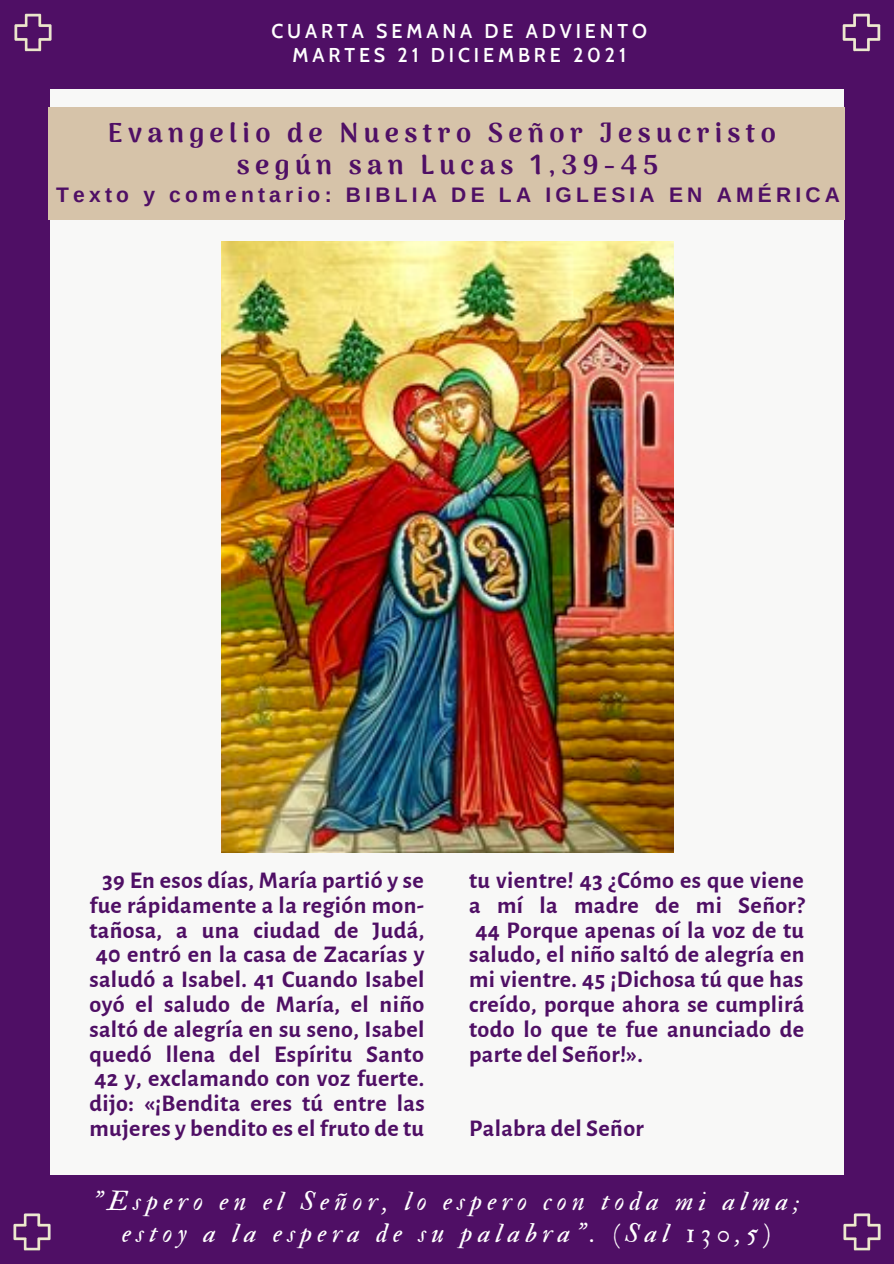
<style>
.page{position:relative;width:894px;height:1264px;background:#fff}
.page>*{position:absolute;margin:0;border:0;box-sizing:border-box;transform-origin:0 0}
.t1{font:900 27.15px "Arima Madurai";letter-spacing:.2em;color:#4f0f65}
.t2{font:27px "IM FELL Double Pica Italic";letter-spacing:.2em;color:#fff}
.t3{font:700 24px/24.8px "Alegreya Sans";letter-spacing:.015em;color:#4f0f65;text-align:justify}
.t4{font:700 21px "Arimo";letter-spacing:.2em;color:#4f0f65}
.t5{font:600 19.5px "Cabin";letter-spacing:.2em;color:#fff}
</style>
<div class="page">
<div style="left:0;top:0;width:893px;height:1263px;background:#4f0f65"></div>
<div style="left:51px;top:89px;width:792px;height:1086px;background:#f8f8f7"></div>
<img style="left:842px;top:13px;width:39px;height:39px">
<img style="left:843px;top:1213px;width:38px;height:38px">
<img style="left:13px;top:1213px;width:38px;height:38px">
<img style="left:14px;top:13px;width:38px;height:39px">
<div style="left:49px;top:107px;width:796px;height:113px;background:#d6c3a9"></div>
<img style="left:221px;top:241px;width:452px;height:611px">
<p class="t5" style="left:271px;top:19px;width:377px">CUARTA SEMANA DE ADVIENTO</p>
<p class="t5" style="left:292px;top:43px;width:335px">MARTES 21 DICIEMBRE 2021</p>
<p class="t1" style="left:108px;top:117px;width:669px">Evangelio de Nuestro Señor Jesucristo</p>
<p class="t1" style="left:237px;top:148px;width:422px">según san Lucas 1,39-45</p>
<p class="t4" style="left:56px;top:183px;width:785px">Texto y comentario: BIBLIA DE LA IGLESIA EN AMÉRICA</p>
<p class="t3" style="left:89px;top:868px;width:337px;text-align:center">39 En esos días, María partió y se fue rápidamente a la región mon&shy;tañosa, a una ciudad de Judá,<br>40 entró en la casa de Zacarías y saludó a Isabel. 41 Cuando Isabel oyó el saludo de María, el niño saltó de alegría en su seno, Isabel quedó llena del Espíritu Santo<br>42 y, exclamando con voz fuerte. dijo: «¡Bendita eres tú entre las mujeres y bendito es el fruto de tu</p>
<p class="t3" style="left:469px;top:868px;width:337px">tu vientre! 43 ¿Cómo es que viene a mí la madre de mi Señor?<br>44 Porque apenas oí la voz de tu saludo, el niño saltó de alegría en mi vientre. 45 ¡Dichosa tú que has creído, porque ahora se cumplirá todo lo que te fue anunciado de parte del Señor!».</p>
<p class="t3" style="left:469px;top:1116px;width:176px">Palabra del Señor</p>
<p class="t2" style="left:93px;top:1184px;width:708px">"Espero en el Señor, lo espero con toda mi alma;</p>
<p class="t2" style="left:122px;top:1216px;width:649px">estoy a la espera de su palabra". (Sal 130,5)</p>
</div>
